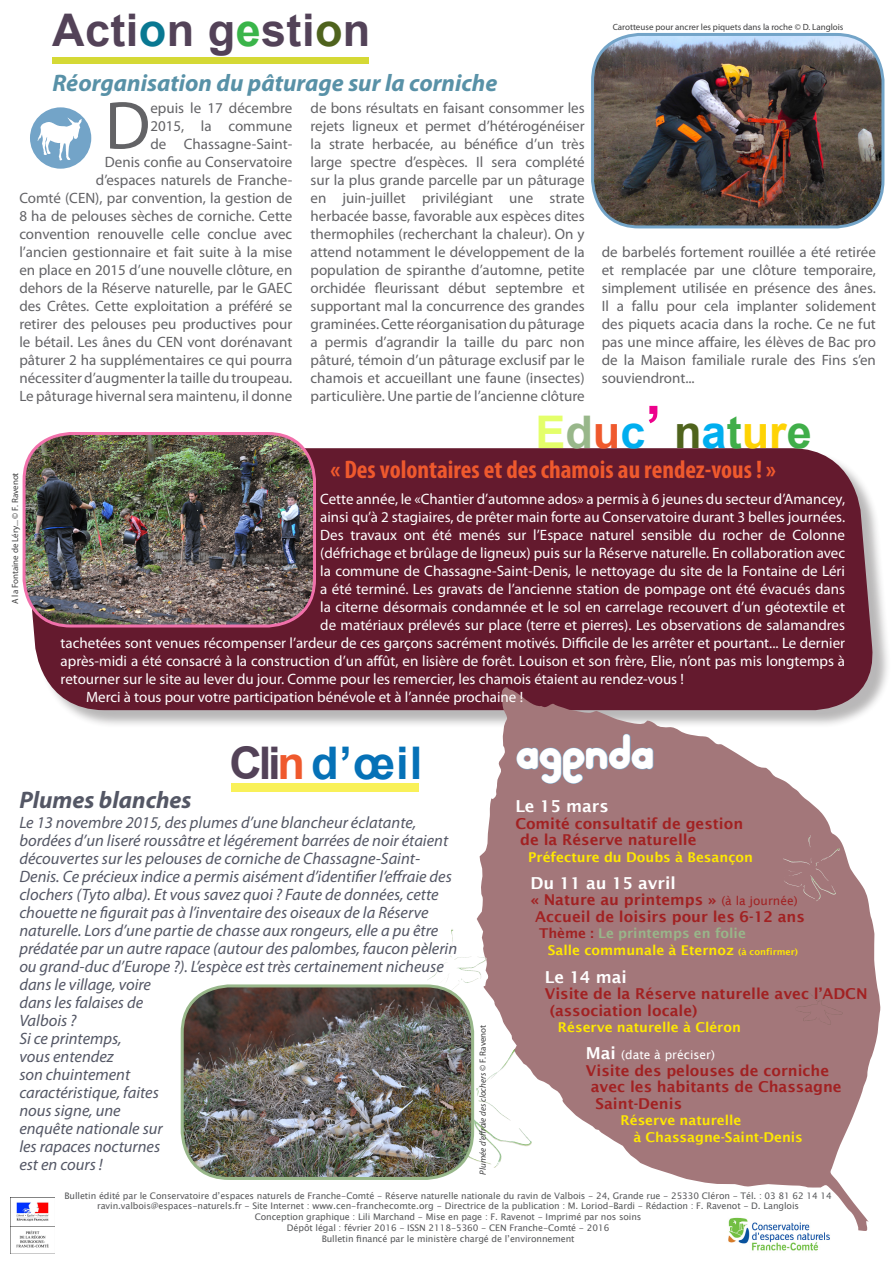
<style>
.page{position:relative;width:893px;height:1263px;background:#fff}
.page>*{position:absolute;margin:0;border:0;box-sizing:border-box;transform-origin:0 0}
.t1{font:68.4px "Myriad Pro";color:#636366}
.t2{font:700 45px "Arial";letter-spacing:.01em;color:#534258}
.t3{font:700 45px "Arial";color:#00aeef}
.t4{font:700 45px "Arial";letter-spacing:-.07em;color:#0571b7}
.t5{font:42px "pooplatter";letter-spacing:-.02em;color:#fff}
.t6{font:700 condensed 25.5px "Myriad Pro";color:#ef592d}
.t7{font:italic 700 24px "Myriad Pro";color:#5891a7}
.t8{font:italic 700 24px "Myriad Pro";color:#545765}
.t9{font:italic 16.5px/18px "Myriad Pro";color:#545765}
.t10{font:600 16.5px "Lucida Sans";color:#fff}
.t11{font:15px/18px "Myriad Pro";color:#636366;text-align:justify}
.t12{font:15px "Myriad Pro";color:#fff}
.t13{font:600 15px "Lucida Sans";color:#a12122}
.t14{font:600 13.5px "Lucida Sans";color:#ffe901}
.t15{font:600 13.5px "Lucida Sans";color:#98b78a}
.t16{font:12px "Lucida Sans";color:#fff}
.t17{font:9px "Lucida Sans Unicode";letter-spacing:-.01em;color:#57585a}
.t18{font:9px "Myriad Pro";color:#3e3e3f}
.t19{font:italic 9px "Myriad Pro";color:#3e3e3f}
.s1{color:#097892}
.s2{color:#3ab54a}
.s3{color:#4f631d}
.s4{color:#e4ff6a}
.s5{color:#98b78a}
.s6{color:#ef592d}
.s7{font-size:58.5px;color:#ed028c}
.s8{color:#40ae49}
.s9{color:#fed304}
.s10{color:#534258}
.s11{font-style:normal}
.s12{font-weight:400;font-size:12px}
.s13{color:#a12122}
.s14{font-size:9px}
.s15{font-weight:600;font-size:16.5px}
</style>
<div class="page">
<div style="left:26px;top:450px;width:865px;height:279px;background:#231f20;opacity:.32"></div>
<div style="left:22px;top:448px;width:855px;height:262px;background:#641a2e"></div>
<svg style="left:477px;top:686px;width:404px;height:545px;fill:#a3777a"></svg>
<svg style="left:516px;top:733px;width:138px;height:51px;background:#9e7b81"></svg>
<div style="left:52px;top:57px;width:316px;height:6px;background:#d5d935"></div>
<div style="left:231px;top:783px;width:188px;height:8px;background:#f9f159"></div>
<div style="left:795px;top:990px;width:48px;height:35px;background:#a3777a"></div>
<img style="left:11px;top:1197px;width:43px;height:51px">
<img style="left:24px;top:434px;width:290px;height:192px">
<div style="left:23px;top:432px;width:293px;height:195px;border:3px solid #f171ab;border-radius:47px"></div>
<img style="left:725px;top:1215px;width:108px;height:36px">
<img style="left:593px;top:34px;width:290px;height:193px">
<div style="left:591px;top:33px;width:293px;height:195px;border:3px solid #73a4c8;border-radius:47px"></div>
<div style="left:30px;top:107px;width:61px;height:62px;background:#73a4c8;border-radius:50%"></div>
<svg style="left:38px;top:118px;width:44px;height:42px"></svg>
<img style="left:182px;top:986px;width:290px;height:192px">
<div style="left:181px;top:984px;width:293px;height:196px;border:3px solid #98b78a;border-radius:47px"></div>
<p class="t2" style="left:52px;top:0;width:320px">Acti<span class="s1">o</span>n g<span class="s2">e</span>sti<span class="s3">o</span>n</p>
<p class="t7" style="left:53px;top:68px;width:446px">Réorganisation du pâturage sur la corniche</p>
<p class="t11" style="left:19px;top:98px;width:275px;text-align:right">epuis le 17 décembre<br>2015, la commune<br>de Chassagne-Saint-<br>Denis confie au Conservatoire<br>d’espaces naturels de Franche-<br>Comté (CEN), par convention, la gestion de 8 ha de pelouses sèches de corniche. Cette convention renouvelle celle conclue avec l’ancien gestionnaire et fait suite à la mise en place en 2015 d’une nouvelle clôture, en dehors de la Réserve naturelle, par le GAEC des Crêtes. Cette exploitation a préféré se retirer des pelouses peu productives pour le bétail. Les ânes du CEN vont dorénavant pâturer 2 ha supplémentaires ce qui pourra nécessiter d’augmenter la taille du troupeau.<br>Le pâturage hivernal sera maintenu, il donne</p>
<p class="t11" style="left:311px;top:98px;width:276px">de bons résultats en faisant consommer les rejets ligneux et permet d’hétérogénéiser la strate herbacée, au bénéfice d’un très large spectre d’espèces. Il sera complété sur la plus grande parcelle par un pâturage en juin-juillet privilégiant une strate herbacée basse, favorable aux espèces dites thermophiles (recherchant la chaleur). On y attend notamment le développement de la population de spiranthe d’automne, petite orchidée fleurissant début septembre et supportant mal la concurrence des grandes graminées. Cette réorganisation du pâturage a permis d’agrandir la taille du parc non pâturé, témoin d’un pâturage exclusif par le chamois et accueillant une faune (insectes) particulière. Une partie de l’ancienne clôture</p>
<p class="t1" style="left:105px;top:83px;width:47px">D</p>
<p class="t18" style="left:613px;top:21px;width:232px">Carotteuse pour ancrer les piquets dans la roche © D. Langlois</p>
<p class="t11" style="left:602px;top:242px;width:276px">de barbelés fortement rouillée a été retirée et remplacée par une clôture temporaire, simplement utilisée en présence des ânes.<br>Il a fallu pour cela implanter solidement des piquets acacia dans la roche. Ce ne fut pas une mince affaire, les élèves de Bac pro de la Maison familiale rurale des Fins s’en souviendront...</p>
<p class="t18" style="left:10px;top:604px;width:133px;rotate:-90deg">A la Fontaine de Léry... © F. Ravenot</p>
<p class="t3" style="left:535px;top:402px;width:278px"><span class="s4">E</span><span class="s5">d</span><span class="s6">u</span>c<span class="s7">’</span> <span class="s3">n</span>a<span class="s8">t</span><span class="s9">ur</span><span class="s8">e</span></p>
<p class="t6" style="left:331px;top:453px;width:447px">« Des volontaires et des chamois au rendez-vous ! »</p>
<p class="t12" style="left:320px;top:490px;width:526px">Cette année, le «Chantier d’automne ados» a permis à 6 jeunes du secteur d’Amancey,</p>
<p class="t12" style="left:320px;top:508px;width:526px">ainsi qu’à 2 stagiaires, de prêter main forte au Conservatoire durant 3 belles journées.</p>
<p class="t12" style="left:320px;top:526px;width:526px">Des travaux ont été menés sur l’Espace naturel sensible du rocher de Colonne</p>
<p class="t12" style="left:320px;top:544px;width:526px">(défrichage et brûlage de ligneux) puis sur la Réserve naturelle. En collaboration avec</p>
<p class="t12" style="left:320px;top:562px;width:526px">la commune de Chassagne-Saint-Denis, le nettoyage du site de la Fontaine de Léri</p>
<p class="t12" style="left:320px;top:580px;width:526px">a été terminé. Les gravats de l’ancienne station de pompage ont été évacués dans</p>
<p class="t12" style="left:320px;top:598px;width:526px">la citerne désormais condamnée et le sol en carrelage recouvert d’un géotextile et</p>
<p class="t12" style="left:320px;top:616px;width:526px">de matériaux prélevés sur place (terre et pierres). Les observations de salamandres</p>
<p class="t12" style="left:61px;top:634px;width:786px">tachetées sont venues récompenser l’ardeur de ces garçons sacrément motivés. Difficile de les arrêter et pourtant... Le dernier</p>
<p class="t12" style="left:61px;top:652px;width:786px">après-midi a été consacré à la construction d’un affût, en lisière de forêt. Louison et son frère, Elie, n’ont pas mis longtemps à</p>
<p class="t12" style="left:61px;top:670px;width:625px">retourner sur le site au lever du jour. Comme pour les remercier, les chamois étaient au rendez-vous !</p>
<p class="t12" style="left:86px;top:688px;width:439px">Merci à tous pour votre participation bénévole et à l’année prochaine !</p>
<p class="t4" style="left:229px;top:734px;width:194px"><span class="s10">Cli</span><span class="s6">n</span> d’œil</p>
<p class="t5" style="left:516px;top:734px;width:140px">Agenda</p>
<p class="t8" style="left:19px;top:784px;width:174px">Plumes blanches</p>
<p class="t9" style="left:19px;top:813px;width:439px">Le 13 novembre 2015, des plumes d’une blancheur éclatante, bordées d’un liseré roussâtre et légérement barrées de noir étaient découvertes sur les pelouses de corniche de Chassagne-Saint-Denis. Ce précieux indice a permis aisément d’identifier l’effraie des clochers (Tyto alba). Et vous savez quoi ? Faute de données, cette chouette ne figurait pas à l’inventaire des oiseaux de la Réserve naturelle. Lors d’une partie de chasse aux rongeurs, elle a pu être prédatée par un autre rapace (autour des palombes, faucon pèlerin ou grand-duc d’Europe ?). L’espèce est très certainement nicheuse dans le village, voire<br>dans les falaises de<br>Valbois ?</p>
<p class="t9" style="left:19px;top:1029px;width:145px">Si ce printemps,<br>vous entendez<br>son chuintement caractéristique, faites nous signe, une enquête nationale sur les rapaces nocturnes est en cours !</p>
<p class="t19" style="left:477px;top:1174px;width:151px;rotate:-90deg">Plumée d’effraie des clochers <span class="s11">© F. Ravenot</span></p>
<p class="t10" style="left:515px;top:797px;width:95px">Le 15 mars</p>
<p class="t13" style="left:515px;top:815px;width:229px">Comité consultatif de gestion</p>
<p class="t13" style="left:520px;top:831px;width:178px">de la Réserve naturelle</p>
<p class="t14" style="left:528px;top:849px;width:226px">Préfecture du Doubs à Besançon</p>
<p class="t10" style="left:530px;top:873px;width:147px">Du 11 au 15 avril</p>
<p class="t13" style="left:530px;top:891px;width:269px">« Nature au printemps » <span class="s12">(à la journée)</span></p>
<p class="t13" style="left:535px;top:907px;width:271px">Accueil de loisirs pour les 6-12 ans</p>
<p class="t15" style="left:539px;top:925px;width:208px"><span class="s13">Thème :</span> Le printemps en folie</p>
<p class="t14" style="left:548px;top:942px;width:252px">Salle communale à Eternoz <span class="s14">(à confirmer)</span></p>
<p class="t10" style="left:545px;top:967px;width:83px">Le 14 mai</p>
<p class="t13" style="left:545px;top:985px;width:324px">Visite de la Réserve naturelle avec l’ADCN</p>
<p class="t13" style="left:550px;top:1002px;width:149px">(association locale)</p>
<p class="t14" style="left:558px;top:1020px;width:185px">Réserve naturelle à Cléron</p>
<p class="t16" style="left:586px;top:1048px;width:131px"><span class="s15">Mai</span> (date à préciser)</p>
<p class="t13" style="left:586px;top:1062px;width:245px">Visite des pelouses de corniche</p>
<p class="t13" style="left:591px;top:1078px;width:252px">avec les habitants de Chassagne</p>
<p class="t13" style="left:595px;top:1095px;width:88px">Saint-Denis</p>
<p class="t14" style="left:620px;top:1113px;width:123px">Réserve naturelle</p>
<p class="t14" style="left:633px;top:1129px;width:171px">à Chassagne-Saint-Denis</p>
<p class="t17" style="left:64px;top:1188px;width:769px">Bulletin édité par le Conservatoire d’espaces naturels de Franche-Comté - Réserve naturelle nationale du ravin de Valbois - 24, Grande rue - 25330 Cléron - Tél. : 03 81 62 14 14</p>
<p class="t17" style="left:97px;top:1199px;width:703px">ravin.valbois@espaces-naturels.fr - Site Internet : www.cen-franchecomte.org - Directrice de la publication : M. Loriod-Bardi - Rédaction : F. Ravenot - D. Langlois</p>
<p class="t17" style="left:255px;top:1210px;width:388px">Conception graphique : Lili Marchand - Mise en page : F. Ravenot - Imprimé par nos soins</p>
<p class="t17" style="left:287px;top:1221px;width:324px">Dépôt légal : février 2016 - ISSN 2118-5360 - CEN Franche-Comté - 2016</p>
<p class="t17" style="left:322px;top:1231px;width:254px">Bulletin financé par le ministère chargé de l’environnement</p>
</div>
